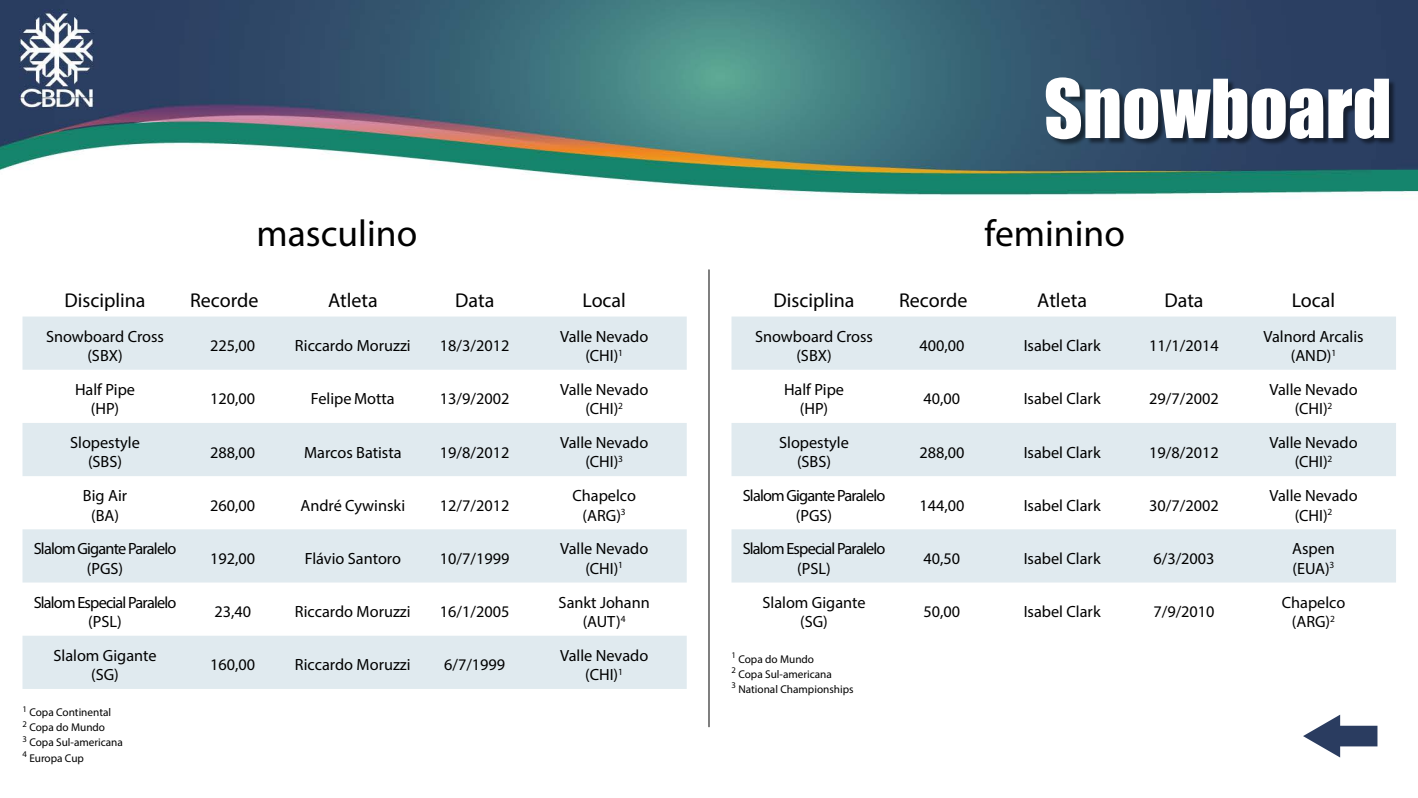
<style>
.page{position:relative;width:1418px;height:798px;background:#fff}
.page>*{position:absolute;margin:0;border:0;box-sizing:border-box;transform-origin:0 0}
.t1{font:75px "Impact";color:#fff}
.t2{font:37.5px "Myriad Pro";color:#000}
.t3{font:20px "Myriad Pro";color:#000}
.t4{font:16.25px/19.5px "Myriad Pro";color:#000;text-align:center}
.t5{font:16.25px/19.5px "Myriad Pro";letter-spacing:-.05em;color:#000;text-align:center}
.t6{font:11.25px/15px "Myriad Pro";color:#000}
</style>
<div class="page">
<img style="left:0;top:0;width:1417px;height:523px">
<svg style="left:1303px;top:714px;width:74px;height:43px"></svg>
<div style="left:1046px;top:78px;width:350px;height:68px;background:#000;opacity:.5"></div>
<hr style="left:708px;top:270px;width:1px;height:456px;background:#000">
<svg style="left:22px;top:316px;width:664px;height:372px;fill:#e0eaef"></svg>
<svg style="left:731px;top:316px;width:664px;height:266px;fill:#e0eaef"></svg>
<h1 class="t1" style="left:1044px;top:50px;width:349px">Snowboard</h1>
<h2 class="t2" style="left:256px;top:211px;width:162px">masculino</h2>
<h2 class="t2" style="left:984px;top:211px;width:142px">feminino</h2>
<p class="t3" style="left:64px;top:288px;width:83px">Disciplina</p>
<p class="t3" style="left:190px;top:288px;width:70px">Recorde</p>
<p class="t3" style="left:328px;top:288px;width:51px">Atleta</p>
<p class="t3" style="left:455px;top:288px;width:41px">Data</p>
<p class="t3" style="left:582px;top:288px;width:45px">Local</p>
<p class="t4" style="left:46px;top:326px;width:119px">Snowboard Cross (SBX)</p>
<p class="t4" style="left:210px;top:335px;width:47px">225,00</p>
<p class="t4" style="left:295px;top:335px;width:117px">Riccardo Moruzzi</p>
<p class="t4" style="left:440px;top:335px;width:71px">18/3/2012</p>
<p class="t4" style="left:560px;top:326px;width:90px">Valle Nevado (CHI)<sup>1</sup></p>
<p class="t4" style="left:75px;top:379px;width:62px">Half Pipe (HP)</p>
<p class="t4" style="left:210px;top:389px;width:47px">120,00</p>
<p class="t4" style="left:311px;top:389px;width:85px">Felipe Motta</p>
<p class="t4" style="left:440px;top:389px;width:71px">13/9/2002</p>
<p class="t4" style="left:560px;top:379px;width:90px">Valle Nevado (CHI)<sup>2</sup></p>
<p class="t4" style="left:70px;top:432px;width:71px">Slopestyle (SBS)</p>
<p class="t4" style="left:210px;top:442px;width:47px">288,00</p>
<p class="t4" style="left:304px;top:442px;width:99px">Marcos Batista</p>
<p class="t4" style="left:440px;top:442px;width:71px">19/8/2012</p>
<p class="t4" style="left:560px;top:432px;width:90px">Valle Nevado (CHI)<sup>3</sup></p>
<p class="t4" style="left:83px;top:485px;width:46px">Big Air (BA)</p>
<p class="t4" style="left:210px;top:495px;width:47px">260,00</p>
<p class="t4" style="left:300px;top:495px;width:106px">André Cywinski</p>
<p class="t4" style="left:440px;top:495px;width:71px">12/7/2012</p>
<p class="t4" style="left:572px;top:485px;width:65px">Chapelco (ARG)<sup>3</sup></p>
<p class="t5" style="left:34px;top:538px;width:144px">Slalom Gigante Paralelo (PGS)</p>
<p class="t4" style="left:210px;top:548px;width:47px">192,00</p>
<p class="t4" style="left:305px;top:548px;width:98px">Flávio Santoro</p>
<p class="t4" style="left:440px;top:548px;width:71px">10/7/1999</p>
<p class="t4" style="left:560px;top:538px;width:90px">Valle Nevado (CHI)<sup>1</sup></p>
<p class="t5" style="left:34px;top:591px;width:144px">Slalom Especial Paralelo (PSL)</p>
<p class="t4" style="left:214px;top:601px;width:38px">23,40</p>
<p class="t4" style="left:295px;top:601px;width:117px">Riccardo Moruzzi</p>
<p class="t4" style="left:440px;top:601px;width:71px">16/1/2005</p>
<p class="t4" style="left:558px;top:591px;width:93px">Sankt Johann (AUT)<sup>4</sup></p>
<p class="t4" style="left:53px;top:645px;width:105px">Slalom Gigante (SG)</p>
<p class="t4" style="left:210px;top:654px;width:47px">160,00</p>
<p class="t4" style="left:295px;top:654px;width:117px">Riccardo Moruzzi</p>
<p class="t4" style="left:444px;top:654px;width:63px">6/7/1999</p>
<p class="t4" style="left:560px;top:645px;width:90px">Valle Nevado (CHI)<sup>1</sup></p>
<p class="t6" style="left:22px;top:704px;width:102px"><sup>1</sup> Copa Continental<br><sup>2</sup> Copa do Mundo<br><sup>3</sup> Copa Sul-americana<br><sup>4</sup> Europa Cup</p>
<p class="t3" style="left:773px;top:288px;width:83px">Disciplina</p>
<p class="t3" style="left:899px;top:288px;width:70px">Recorde</p>
<p class="t3" style="left:1037px;top:288px;width:51px">Atleta</p>
<p class="t3" style="left:1164px;top:288px;width:41px">Data</p>
<p class="t3" style="left:1291px;top:288px;width:45px">Local</p>
<p class="t4" style="left:755px;top:326px;width:119px">Snowboard Cross (SBX)</p>
<p class="t4" style="left:919px;top:335px;width:47px">400,00</p>
<p class="t4" style="left:1023px;top:335px;width:78px">Isabel Clark</p>
<p class="t4" style="left:1149px;top:335px;width:71px">11/1/2014</p>
<p class="t4" style="left:1263px;top:326px;width:102px">Valnord Arcalis (AND)<sup>1</sup></p>
<p class="t4" style="left:784px;top:379px;width:62px">Half Pipe (HP)</p>
<p class="t4" style="left:923px;top:389px;width:38px">40,00</p>
<p class="t4" style="left:1023px;top:389px;width:78px">Isabel Clark</p>
<p class="t4" style="left:1149px;top:389px;width:71px">29/7/2002</p>
<p class="t4" style="left:1269px;top:379px;width:90px">Valle Nevado (CHI)<sup>2</sup></p>
<p class="t4" style="left:779px;top:432px;width:71px">Slopestyle (SBS)</p>
<p class="t4" style="left:919px;top:442px;width:47px">288,00</p>
<p class="t4" style="left:1023px;top:442px;width:78px">Isabel Clark</p>
<p class="t4" style="left:1149px;top:442px;width:71px">19/8/2012</p>
<p class="t4" style="left:1269px;top:432px;width:90px">Valle Nevado (CHI)<sup>2</sup></p>
<p class="t5" style="left:742px;top:485px;width:144px">Slalom Gigante Paralelo (PGS)</p>
<p class="t4" style="left:919px;top:495px;width:47px">144,00</p>
<p class="t4" style="left:1023px;top:495px;width:78px">Isabel Clark</p>
<p class="t4" style="left:1149px;top:495px;width:71px">30/7/2002</p>
<p class="t4" style="left:1269px;top:485px;width:90px">Valle Nevado (CHI)<sup>2</sup></p>
<p class="t5" style="left:742px;top:538px;width:144px">Slalom Especial Paralelo (PSL)</p>
<p class="t4" style="left:923px;top:548px;width:38px">40,50</p>
<p class="t4" style="left:1023px;top:548px;width:78px">Isabel Clark</p>
<p class="t4" style="left:1153px;top:548px;width:63px">6/3/2003</p>
<p class="t4" style="left:1292px;top:538px;width:44px;text-align:left">Aspen (EUA)<sup>3</sup></p>
<p class="t4" style="left:762px;top:591px;width:105px">Slalom Gigante (SG)</p>
<p class="t4" style="left:923px;top:601px;width:38px">50,00</p>
<p class="t4" style="left:1023px;top:601px;width:78px">Isabel Clark</p>
<p class="t4" style="left:1153px;top:601px;width:63px">7/9/2010</p>
<p class="t4" style="left:1281px;top:591px;width:65px">Chapelco (ARG)<sup>2</sup></p>
<p class="t6" style="left:731px;top:651px;width:124px"><sup>1</sup> Copa do Mundo<br><sup>2</sup> Copa Sul-americana<br><sup>3</sup> National Championships</p>
</div>
